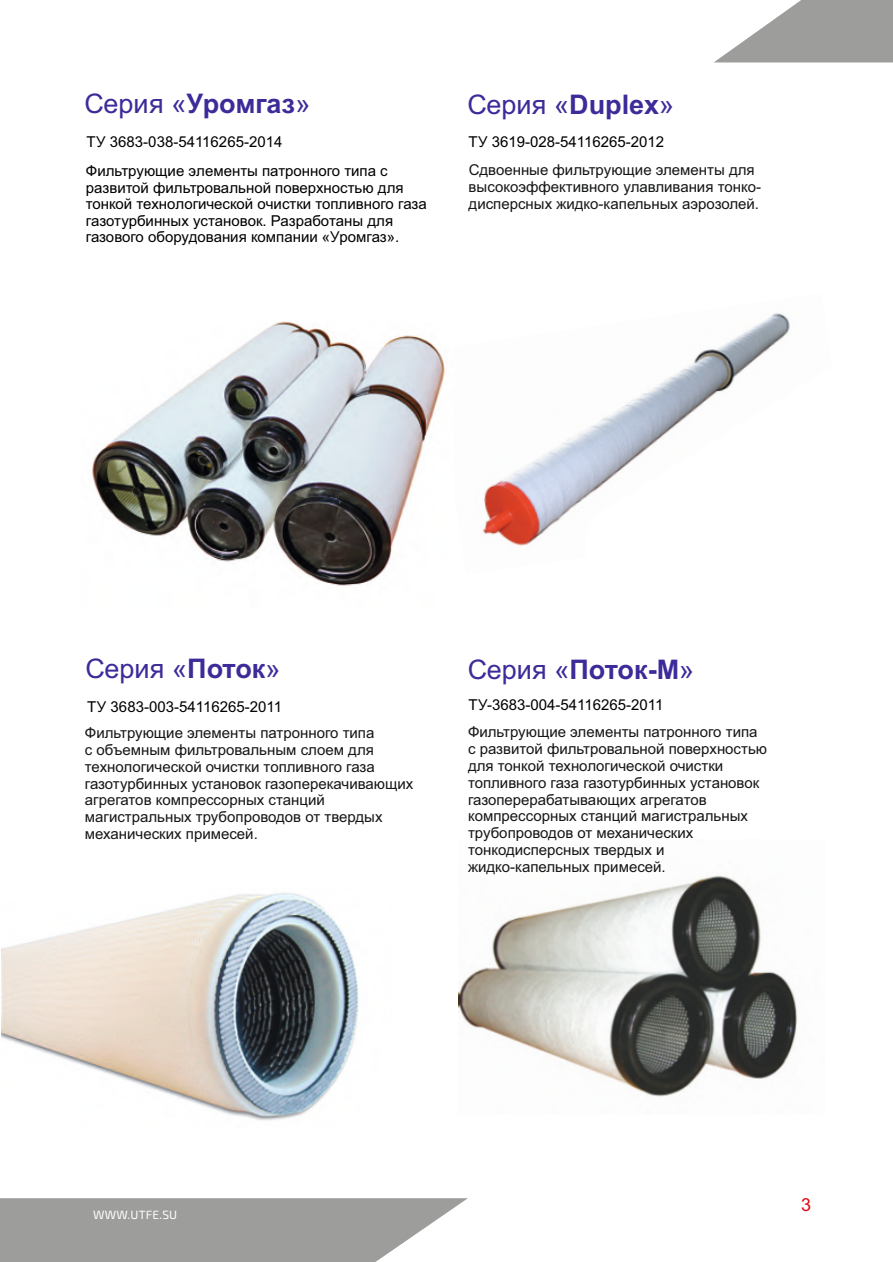
<style>
.page{position:relative;width:893px;height:1262px;background:#fff}
.page>*{position:absolute;margin:0;border:0;box-sizing:border-box;transform-origin:0 0}
.t1{font:27px "Arial";color:#3c2b99}
.t2{font:18px "Arial";color:#e30613}
.t3{font:15px/16.8px "Arial";color:#151616}
.t4{font:15px/16.5px "Arial";color:#000}
.t5{font:12px "Exo 2.0";letter-spacing:.015em;color:#fff}
.s1{font-weight:700}
</style>
<div class="page">
<img style="left:458px;top:875px;width:339px;height:222px">
<img style="left:2px;top:892px;width:357px;height:229px">
<svg style="left:0;top:1198px;width:468px;height:64px;background:#a6a6a6"></svg>
<svg style="left:714px;top:0;width:179px;height:62px"></svg>
<img style="left:482px;top:313px;width:308px;height:233px">
<img style="left:92px;top:321px;width:353px;height:265px">
<h1 class="t1" style="left:85px;top:94px;width:227px">Серия «<span class="s1">Уромгаз</span>»</h1>
<h1 class="t1" style="left:467px;top:94px;width:208px">Серия «<span class="s1">Duplex</span>»</h1>
<p class="t4" style="left:86px;top:135px;width:197px">ТУ 3683-038-54116265-2014</p>
<p class="t4" style="left:468px;top:135px;width:197px">ТУ 3619-028-54116265-2012</p>
<p class="t4" style="left:86px;top:164px;width:342px">Фильтрующие элементы патронного типа с развитой фильтровальной поверхностью для тонкой технологической очистки топливного газа газотурбинных установок. Разработаны для газового оборудования компании «Уромгаз».</p>
<p class="t3" style="left:468px;top:163px;width:294px">Сдвоенные фильтрующие элементы для высокоэффективного улавливания тонко&shy;дисперсных жидко-капельных аэрозолей.</p>
<h1 class="t1" style="left:85px;top:658px;width:196px">Серия «<span class="s1">Поток</span>»</h1>
<p class="t4" style="left:87px;top:700px;width:196px">ТУ 3683-003-54116265-2011</p>
<h1 class="t1" style="left:467px;top:659px;width:228px">Серия «<span class="s1">Поток-М</span>»</h1>
<p class="t4" style="left:468px;top:698px;width:196px">ТУ-3683-004-54116265-2011</p>
<p class="t3" style="left:85px;top:726px;width:330px">Фильтрующие элементы патронного типа<br>с объемным фильтровальным слоем для технологической очистки топливного газа газотурбинных установок газоперекачивающих агрегатов компрессорных станций магистральных трубопроводов от твердых механических примесей.</p>
<p class="t3" style="left:468px;top:725px;width:300px">Фильтрующие элементы патронного типа с развитой фильтровальной поверхностью для тонкой технологической очистки топливного газа газотурбинных установок газоперерабатывающих агрегатов компрессорных станций магистральных трубопроводов от механических тонкодисперсных твердых и жидко-капельных примесей.</p>
<p class="t5" style="left:93px;top:1210px;width:85px">WWW.UTFE.SU</p>
<p class="t2" style="left:801px;top:1197px;width:12px">3</p>
</div>
